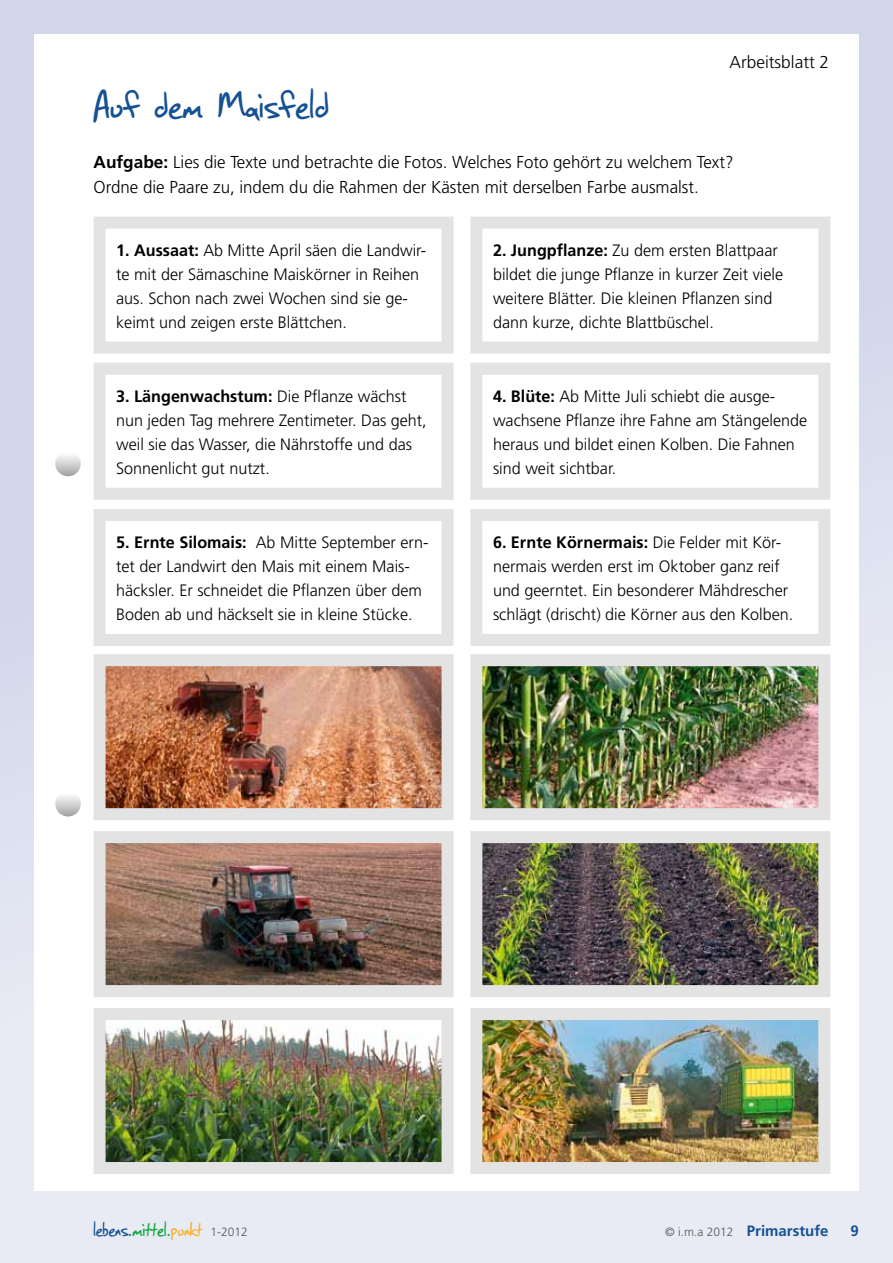
<style>
.page{position:relative;width:893px;height:1263px;background:#fff}
.page>*{position:absolute;margin:0;border:0;box-sizing:border-box;transform-origin:0 0}
.t1{font:45px "SF Grunge Sans";letter-spacing:.02em;color:#155193}
.t2{font:22.5px "SF Grunge Sans";letter-spacing:.01em;color:#155193}
.t3{font:300 17.25px/25.5px "Frutiger";color:#000}
.t4{font:300 16.5px/24px "Frutiger";color:#000}
.t5{font:700 15px "Frutiger";color:#155193}
.s1{font-weight:700}
.s2{color:#0aa537}
.s3{color:#f9af2a}
.s4{font-family:"Frutiger";font-weight:300;font-size:12px;color:#565656}
.s5{font-weight:300;font-size:12px;color:#565656}
</style>
<div class="page">
<div style="left:0;top:0;width:893px;height:1263px;background:linear-gradient(to bottom,#cdd2e7,#ecedf6)"></div>
<div style="left:34px;top:34px;width:825px;height:1157px;background:#fff"></div>
<svg style="left:55px;top:451px;width:26px;height:25px"></svg>
<svg style="left:55px;top:791px;width:26px;height:25px"></svg>
<svg style="left:93px;top:216px;width:361px;height:138px"></svg>
<img style="left:93px;top:654px;width:361px;height:166px">
<img style="left:93px;top:831px;width:361px;height:166px">
<img style="left:93px;top:1008px;width:361px;height:166px">
<svg style="left:93px;top:363px;width:361px;height:137px"></svg>
<svg style="left:93px;top:509px;width:361px;height:137px"></svg>
<svg style="left:470px;top:216px;width:361px;height:138px"></svg>
<img style="left:470px;top:654px;width:361px;height:166px">
<img style="left:470px;top:831px;width:361px;height:166px">
<img style="left:470px;top:1008px;width:361px;height:166px">
<svg style="left:470px;top:363px;width:361px;height:137px"></svg>
<svg style="left:470px;top:509px;width:361px;height:137px"></svg>
<p class="t3" style="left:729px;top:50px;width:101px">Arbeitsblatt 2</p>
<h1 class="t1" style="left:94px;top:75px;width:236px">Auf dem Maisfeld</h1>
<p class="t3" style="left:94px;top:149px;width:641px"><span class="s1">Aufgabe:</span> Lies die Texte und betrachte die Fotos. Welches Foto gehört zu welchem Text?<br>Ordne die Paare zu, indem du die Rahmen der Kästen mit derselben Farbe ausmalst.</p>
<p class="t4" style="left:116px;top:238px;width:311px"><span class="s1">1. Aussaat:</span> Ab Mitte April säen die Landwir&shy;te mit der Sämaschine Maiskörner in Reihen aus. Schon nach zwei Wochen sind sie ge&shy;keimt und zeigen erste Blättchen.</p>
<p class="t4" style="left:116px;top:384px;width:312px"><span class="s1">3. Längenwachstum:</span> Die Pflanze wächst nun jeden Tag mehrere Zentimeter. Das geht, weil sie das Wasser, die Nährstoffe und das Sonnenlicht gut nutzt.</p>
<p class="t4" style="left:116px;top:530px;width:314px"><span class="s1">5. Ernte Silomais:</span> Ab Mitte September ern&shy;tet der Landwirt den Mais mit einem Mais&shy;häcksler. Er schneidet die Pflanzen über dem Boden ab und häckselt sie in kleine Stücke.</p>
<p class="t4" style="left:493px;top:238px;width:292px"><span class="s1">2. Jungpflanze:</span> Zu dem ersten Blattpaar bildet die junge Pflanze in kurzer Zeit viele weitere Blätter. Die kleinen Pflanzen sind dann kurze, dichte Blattbüschel.</p>
<p class="t4" style="left:493px;top:384px;width:316px"><span class="s1">4. Blüte:</span> Ab Mitte Juli schiebt die ausge&shy;wachsene Pflanze ihre Fahne am Stängelende heraus und bildet einen Kolben. Die Fahnen sind weit sichtbar.</p>
<p class="t4" style="left:493px;top:530px;width:302px"><span class="s1">6. Ernte Körnermais:</span> Die Felder mit Kör&shy;nermais werden erst im Oktober ganz reif und geerntet. Ein besonderer Mähdrescher schlägt (drischt) die Körner aus den Kolben.</p>
<h2 class="t2" style="left:94px;top:1214px;width:156px">lebens.<span class="s2">mittel.</span><span class="s3">punkt</span> <span class="s4">1-2012</span></h2>
<p class="t5" style="left:665px;top:1222px;width:165px"><span class="s5">© i.m.a 2012</span> Primarstufe</p>
<p class="t5" style="left:851px;top:1222px;width:10px">9</p>
</div>
